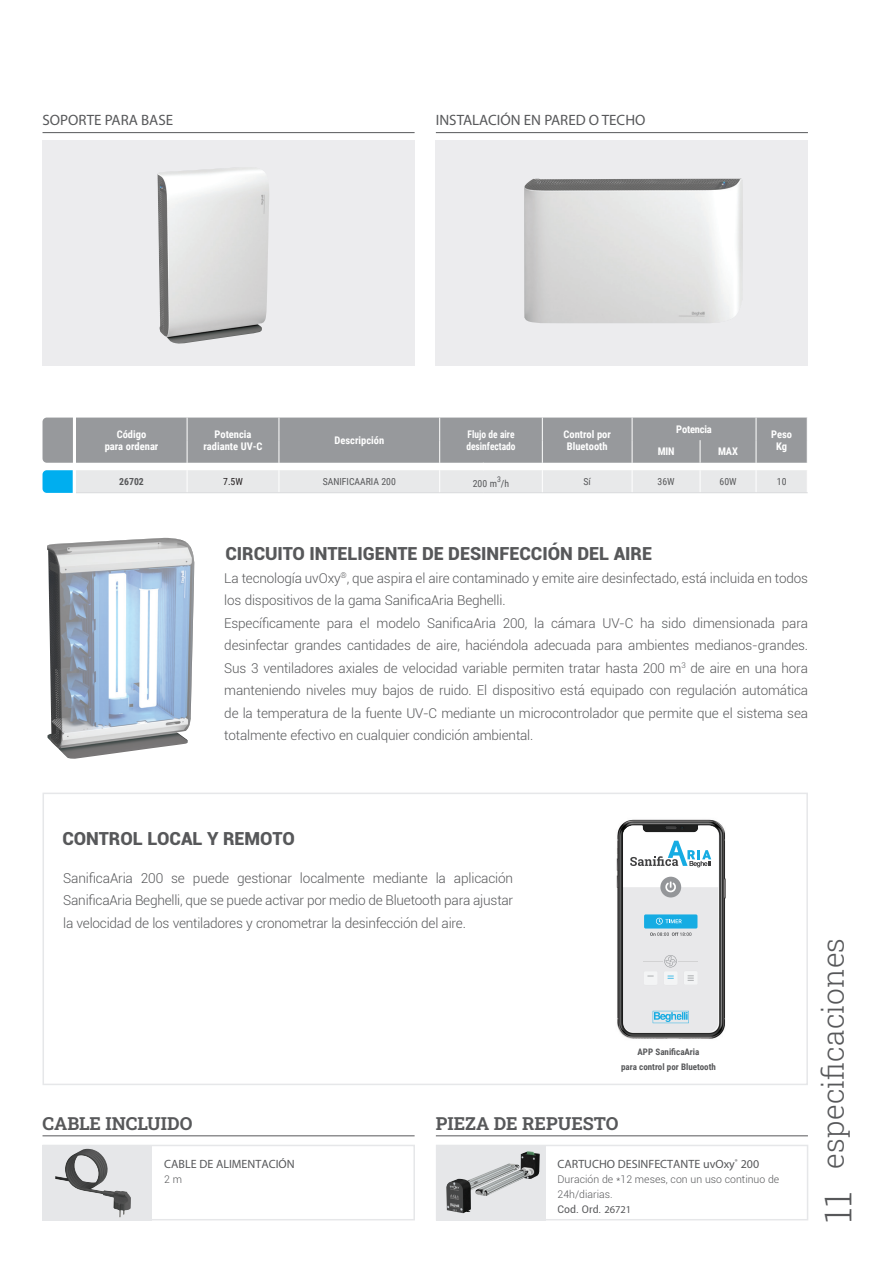
<style>
.page{position:relative;width:893px;height:1263px;background:#fff}
.page>*{position:absolute;margin:0;border:0;box-sizing:border-box;transform-origin:0 0}
.t1{font:300 37.5px "Roboto Slab";color:#57585a}
.t2{font:300 30px "Roboto Slab";color:#57585a}
.t3{font:900 18px "Roboto";color:#57585a}
.t4{font:700 18px "Roboto Slab";color:#57585a}
.t5{font:15px "Myriad Pro";color:#57585a}
.t6{font:300 13.65px/22.5px "Roboto";letter-spacing:-.015em;color:#57585a;text-align:justify}
.t7{font:300 13.5px/22.5px "Roboto";letter-spacing:-.01em;color:#57585a}
.t8{font:12px "Myriad Pro";color:#57585a}
.t9{font:700 10.5px/12.6px "Roboto Condensed";color:#fff;text-align:center}
.t10{font:300 10.5px/15px "Roboto";color:#57585a}
.t11{font:700 10.5px/12.6px "Roboto Condensed";color:#fff;scale:.9 1}
.t12{font:700 10.5px "Roboto Condensed";letter-spacing:-.02em;color:#fff}
.t13{font:9.75px "Roboto Condensed";color:#57585a}
.t14{font:700 9.75px "Roboto Condensed";color:#57585a}
.t15{font:9.75px "Roboto Condensed";color:#231f20}
.t16{font:700 9px/15px "Roboto Condensed";color:#57585a;text-align:center}
.t17{font:7.8px "Roboto Condensed";color:#57585a}
.s1{font-weight:400}
.s2{font-family:"Myriad Pro";font-weight:400}
</style>
<div class="page">
<div style="left:436px;top:140px;width:372px;height:225px;background:#ececee"></div>
<hr style="left:43px;top:132px;width:372px;height:1px;background:#57585a">
<hr style="left:436px;top:132px;width:372px;height:1px;background:#57585a">
<div style="left:43px;top:140px;width:372px;height:225px;background:#ececee"></div>
<svg style="left:43px;top:418px;width:765px;height:75px;background:#b8bbbe"></svg>
<div style="left:436px;top:1145px;width:110px;height:75px;background:#e6e7e9"></div>
<img style="left:446px;top:1151px;width:94px;height:62px">
<div style="left:436px;top:1145px;width:372px;height:75px;border:2px solid #e6e7e9"></div>
<hr style="left:436px;top:1135px;width:372px;height:1px;background:#57585a">
<img style="left:47px;top:538px;width:147px;height:221px">
<div style="left:43px;top:793px;width:765px;height:292px;border:2px solid #e6e7e9"></div>
<div style="left:43px;top:1145px;width:109px;height:75px;background:#e6e7e9"></div>
<img style="left:55px;top:1149px;width:76px;height:68px">
<div style="left:43px;top:1145px;width:372px;height:75px;border:2px solid #e6e7e9"></div>
<hr style="left:43px;top:1135px;width:372px;height:1px;background:#57585a">
<img style="left:157px;top:168px;width:112px;height:176px">
<img style="left:616px;top:819px;width:110px;height:220px">
<svg style="left:623px;top:826px;width:95px;height:206px"></svg>
<img style="left:524px;top:178px;width:219px;height:145px">
<p class="t5" style="left:43px;top:111px;width:132px">SOPORTE PARA BASE</p>
<p class="t5" style="left:436px;top:111px;width:211px">INSTALACIÓN EN PARED O TECHO</p>
<p class="t9" style="left:105px;top:427px;width:55px">Código<br>para ordenar</p>
<p class="t9" style="left:203px;top:427px;width:61px">Potencia radiante UV-C</p>
<p class="t9" style="left:334px;top:434px;width:51px">Descripción</p>
<p class="t11" style="left:466px;top:427px;width:56px">Flujo de aire desinfectado</p>
<p class="t9" style="left:563px;top:427px;width:49px">Control por<br>Bluetooth</p>
<p class="t12" style="left:676px;top:422px;width:37px">Potencia</p>
<p class="t9" style="left:658px;top:445px;width:18px">MIN</p>
<p class="t9" style="left:718px;top:445px;width:21px">MAX</p>
<p class="t9" style="left:771px;top:427px;width:22px">Peso<br>Kg</p>
<p class="t17" style="left:497px;top:474px;width:5px">3</p>
<p class="t13" style="left:584px;top:475px;width:9px">Sí</p>
<p class="t13" style="left:658px;top:475px;width:19px">36W</p>
<p class="t13" style="left:719px;top:475px;width:19px">60W</p>
<p class="t13" style="left:777px;top:475px;width:11px">10</p>
<p class="t14" style="left:119px;top:475px;width:26px">26702</p>
<p class="t15" style="left:223px;top:475px;width:21px">7.5W</p>
<p class="t13" style="left:323px;top:475px;width:75px">SANIFICAARIA 200</p>
<p class="t13" style="left:473px;top:476px;width:38px">200 m /h</p>
<h3 class="t3" style="left:225px;top:541px;width:428px">CIRCUITO INTELIGENTE DE DESINFECCIÓN DEL AIRE</h3>
<p class="t7" style="left:224px;top:566px;width:585px">La tecnología uvOxy<sup>®</sup>, que aspira el aire contaminado y emite aire desinfectado, está incluida en todos los dispositivos de la gama SanificaAria Beghelli.<br>Específicamente para el modelo SanificaAria 200, la cámara UV-C ha sido dimensionada para desinfectar grandes cantidades de aire, haciéndola adecuada para ambientes medianos-grandes.<br>Sus 3 ventiladores axiales de velocidad variable permiten tratar hasta 200 m<sup>3</sup> de aire en una hora manteniendo niveles muy bajos de ruido. El dispositivo está equipado con regulación automática de la temperatura de la fuente UV-C mediante un microcontrolador que permite que el sistema sea totalmente efectivo en cualquier condición ambiental.</p>
<h3 class="t3" style="left:62px;top:826px;width:234px">CONTROL LOCAL Y REMOTO</h3>
<p class="t6" style="left:63px;top:866px;width:452px">SanificaAria 200 se puede gestionar localmente mediante la aplicación SanificaAria Beghelli, que se puede activar por medio de Bluetooth para ajustar la velocidad de los ventiladores y cronometrar la desinfección del aire.</p>
<p class="t16" style="left:621px;top:1044px;width:96px">APP SanificaAria<br>para control por Bluetooth</p>
<h3 class="t4" style="left:43px;top:1111px;width:151px">CABLE INCLUIDO</h3>
<p class="t8" style="left:164px;top:1156px;width:132px">CABLE DE ALIMENTACIÓN</p>
<p class="t10" style="left:164px;top:1171px;width:19px">2 m</p>
<h3 class="t4" style="left:436px;top:1111px;width:184px">PIEZA DE REPUESTO</h3>
<p class="t8" style="left:558px;top:1156px;width:203px">CARTUCHO DESINFECTANTE uvOxy<sup>®</sup> 200</p>
<p class="t10" style="left:558px;top:1171px;width:223px">Duración de *12 meses, con un uso continuo de<br>24h/diarias.<br><span class="s1">Cod. Ord.</span> <span class="s2">26721</span></p>
<h2 class="t2" style="left:812px;top:1168px;width:232px;rotate:-90deg">especificaciones</h2>
<h1 class="t1" style="left:812px;top:1222px;width:32px;rotate:-90deg">11</h1>
</div>
